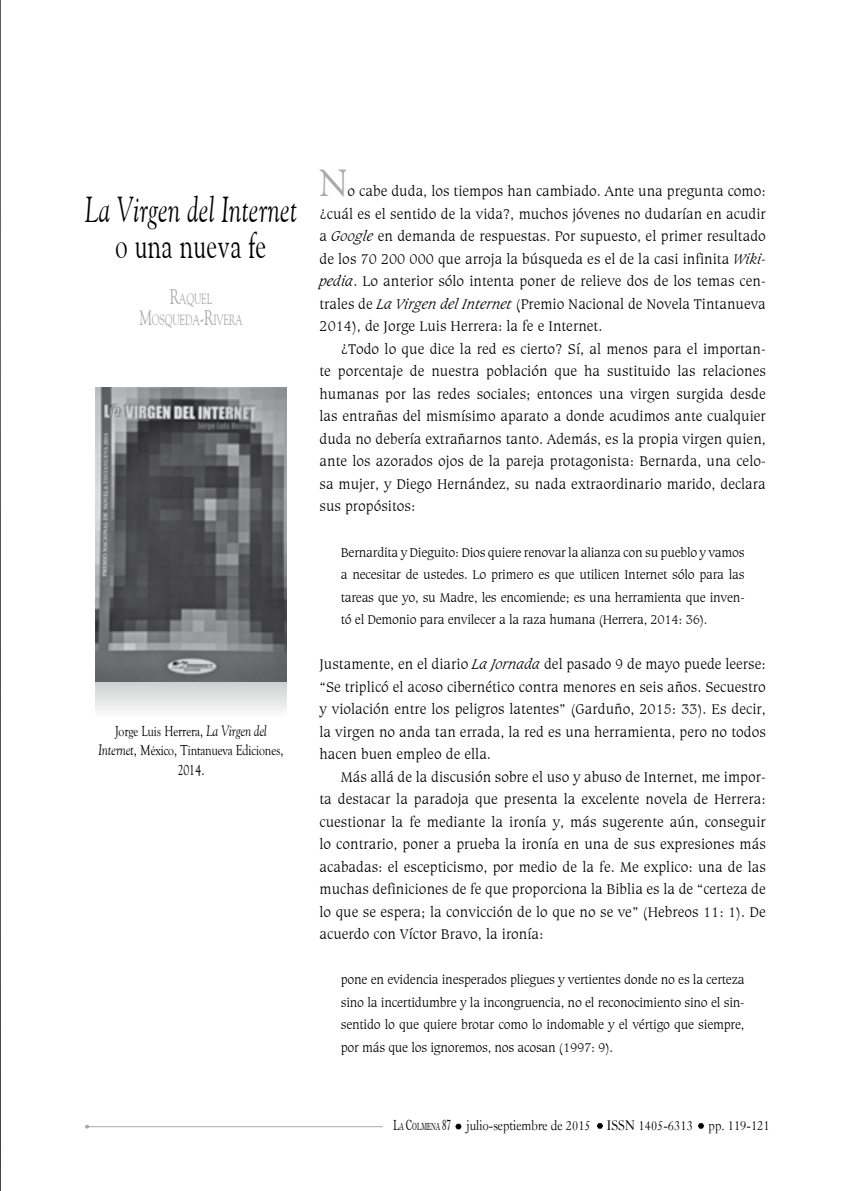
<style>
.page{position:relative;width:851px;height:1191px;background:#fff}
.page>*{position:absolute;margin:0;border:0;box-sizing:border-box;transform-origin:0 0}
.t1{font:37.5px "Goudy Old Style BT";color:#a7a9ac}
.t2{font:italic 36px "Goudy Old Style BT";letter-spacing:.02em;color:#000;scale:.68 1}
.t3{font:36px "Goudy Old Style BT";letter-spacing:.02em;color:#000;scale:.68 1}
.t4{font:300 15px/22.5px "Caxton BT";color:#000;text-align:justify}
.t5{font:15px/19.5px "Goudy Old Style Normal";color:#000;text-align:center;scale:.8 1}
.t6{font:15px "Caslon Old Face BT";color:#000;scale:.9 1}
.t7{font:14.7px/21.8px "Goudy Old Style BT";letter-spacing:-.015em;color:#a7a9ac;text-align:center;scale:.68 1}
.t8{font:300 13.5px/22.5px "Caxton BT";letter-spacing:-.02em;color:#000;text-align:justify}
.s1{font-size:21px}
.s2{font-family:"Goudy Old Style BT";font-style:italic}
.s3{font-style:italic}
.s4{font-family:"Dutch 766 BT Roman A"}
.s5{font-family:"Dutch 766 BT Roman A";font-size:10.5px}
</style>
<div class="page">
<img style="left:0;top:0;width:1px;height:1191px">
<div style="left:95px;top:678px;width:191px;height:46px;background:linear-gradient(to bottom,#c9cacb,#fff)"></div>
<svg style="left:85px;top:1124px;width:5px;height:5px"></svg>
<hr style="left:87px;top:1126px;width:296px;height:1px;background:#a7a9ac">
<svg style="left:596px;top:1123px;width:7px;height:6px"></svg>
<svg style="left:698px;top:1123px;width:7px;height:6px"></svg>
<svg style="left:455px;top:1123px;width:7px;height:7px"></svg>
<img style="left:95px;top:387px;width:191px;height:294px">
<h2 class="t2" style="left:85px;top:187px;width:313px">La Virgen del Internet</h2>
<h2 class="t3" style="left:116px;top:223px;width:223px">o una nueva fe</h2>
<p class="t7" style="left:139px;top:287px;width:153px"><span class="s1">R</span>AQUEL<br><span class="s1">M</span>OSQUEDA<span class="s1">-R</span>IVERA</p>
<p class="t5" style="left:99px;top:721px;width:233px">Jorge Luis Herrera, <span class="s2">La Virgen del<br>Internet</span>, México, Tintanueva Ediciones,<br>2014.</p>
<h1 class="t1" style="left:319px;top:160px;width:30px">N</h1>
<p class="t4" style="left:319px;top:180px;width:448px;text-indent:28px">o cabe duda, los tiempos han cambiado. Ante una pregunta como: ¿cuál es el sentido de la vida?, muchos jóvenes no dudarían en acudir a <span class="s3">Google</span> en demanda de respuestas. Por supuesto, el primer resultado de los 70 200 000 que arroja la búsqueda es el de la casi infinita <span class="s3">Wiki&shy;pedia</span>. Lo anterior sólo intenta poner de relieve dos de los temas cen&shy;trales de <span class="s3">La Virgen del Internet</span> (Premio Nacional de Novela Tintanueva 2014), de Jorge Luis Herrera: la fe e Internet.</p>
<p class="t4" style="left:319px;top:337px;width:448px;text-indent:21px">¿Todo lo que dice la red es cierto? Sí, al menos para el importan&shy;te porcentaje de nuestra población que ha sustituido las relaciones humanas por las redes sociales; entonces una virgen surgida desde las entrañas del mismísimo aparato a donde acudimos ante cualquier duda no debería extrañarnos tanto. Además, es la propia virgen quien, ante los azorados ojos de la pareja protagonista: Bernarda, una celo&shy;sa mujer, y Diego Hernández, su nada extraordinario marido, declara sus propósitos:</p>
<p class="t8" style="left:341px;top:540px;width:405px">Bernardita y Dieguito: Dios quiere renovar la alianza con su pueblo y vamos a necesitar de ustedes. Lo primero es que utilicen Internet sólo para las tareas que yo, su Madre, les encomiende; es una herramienta que inven&shy;tó el Demonio para envilecer a la raza humana (Herrera, 2014: 36).</p>
<p class="t4" style="left:319px;top:652px;width:448px">Justamente, en el diario <span class="s3">La Jornada</span> del pasado 9 de mayo puede leerse: “Se triplicó el acoso cibernético contra menores en seis años. Secuestro y violación entre los peligros latentes” (Garduño, 2015: 33). Es decir, la virgen no anda tan errada, la red es una herramienta, pero no todos hacen buen empleo de ella.</p>
<p class="t4" style="left:319px;top:765px;width:448px;text-indent:21px">Más allá de la discusión sobre el uso y abuso de Internet, me impor&shy;ta destacar la paradoja que presenta la excelente novela de Herrera: cuestionar la fe mediante la ironía y, más sugerente aún, conseguir lo contrario, poner a prueba la ironía en una de sus expresiones más acabadas: el escepticismo, por medio de la fe. Me explico: una de las muchas definiciones de fe que proporciona la Biblia es la de “certeza de lo que se espera; la convicción de lo que no se ve” (Hebreos 11: 1). De acuerdo con Víctor Bravo, la ironía:</p>
<p class="t8" style="left:341px;top:968px;width:405px">pone en evidencia inesperados pliegues y vertientes donde no es la certeza sino la incertidumbre y la incongruencia, no el reconocimiento sino el sin&shy;sentido lo que quiere brotar como lo indomable y el vértigo que siempre, por más que los ignoremos, nos acosan (1997: 9).</p>
<p class="t6" style="left:393px;top:1116px;width:419px"><span class="s4">L</span><span class="s5">A</span> <span class="s4">C</span><span class="s5">OLMENA</span> <span class="s4">87</span> julio-septiembre de 2015 ISSN 1405-6313 pp. 119-121</p>
</div>
